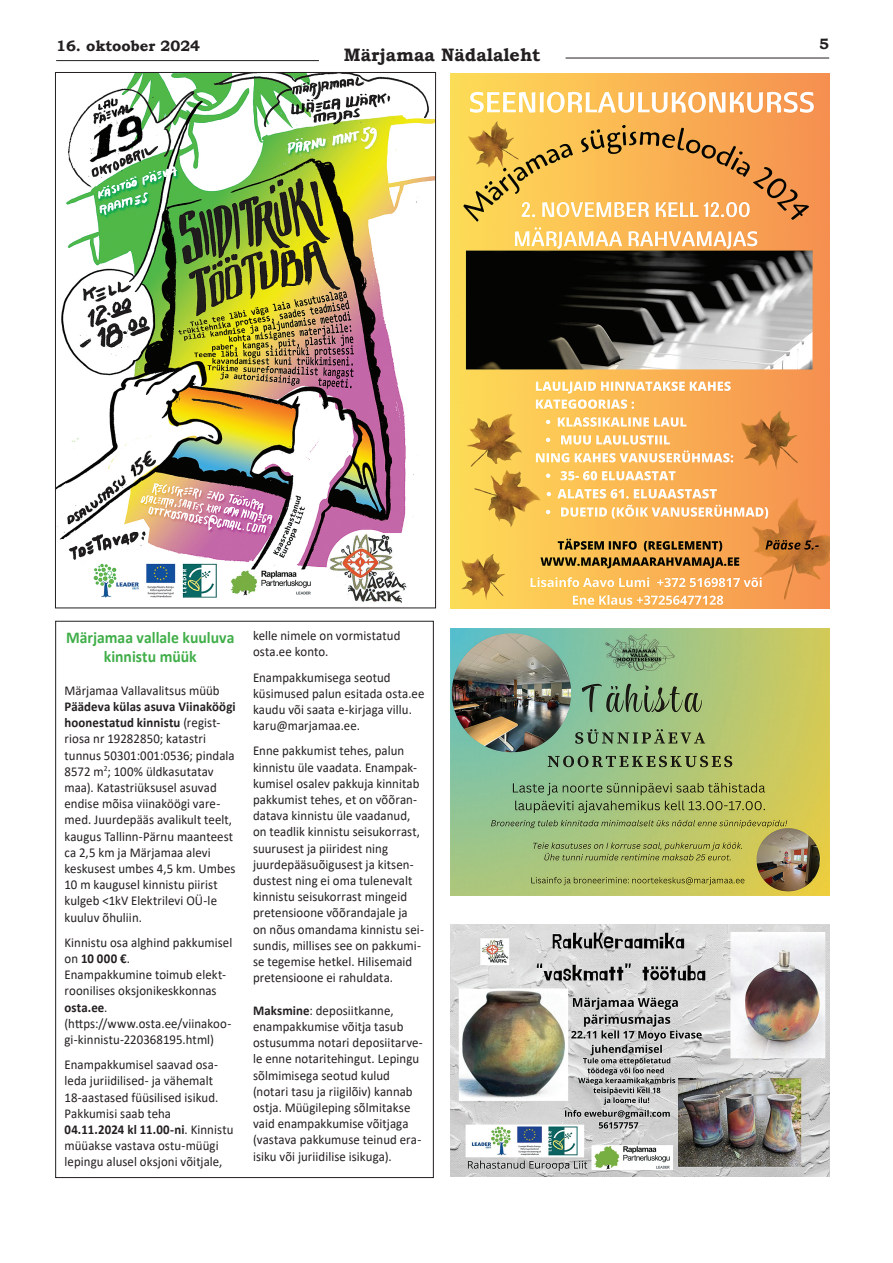
<style>
.page{position:relative;width:893px;height:1263px;background:#fff}
.page>*{position:absolute;margin:0;border:0;box-sizing:border-box;transform-origin:0 0}
.t1{font:700 18px "Bookman Old Style";color:#231f20}
.põhitekst{font:700 16.5px "Calibri";color:#40ae49;scale:.95 1}
.t2{font:700 15px "Bookman Old Style";color:#231f20}
.põhitekst-2{font:13.5px/16.2px "Calibri";letter-spacing:.005em;color:#231f20;scale:.95 1}
.s1{font-weight:700}
</style>
<div class="page">
<hr style="left:56px;top:60px;width:263px;height:1px;background:#231f20">
<hr style="left:566px;top:58px;width:263px;height:1px;background:#231f20">
<img style="left:57px;top:74px;width:377px;height:529px">
<img style="left:451px;top:73px;width:378px;height:536px">
<img style="left:451px;top:628px;width:378px;height:268px">
<img style="left:451px;top:924px;width:378px;height:253px">
<p class="t2" style="left:56px;top:35px;width:145px">16. oktoober 2024</p>
<p class="t2" style="left:819px;top:33px;width:11px">5</p>
<h1 class="t1" style="left:344px;top:41px;width:198px">Märjamaa Nädalaleht</h1>
<p class="põhitekst" style="left:66px;top:625px;width:179px">Märjamaa vallale kuuluva</p>
<p class="põhitekst" style="left:104px;top:645px;width:99px">kinnistu müük</p>
<p class="põhitekst-2" style="left:65px;top:682px;width:182px">Märjamaa Vallavalitsus müüb<br><span class="s1">Päädeva külas asuva Viinaköögi hoonestatud kinnistu</span> (regist&shy;riosa nr 19282850; katastri tunnus 50301:001:0536; pindala<br>8572 m<sup>2</sup>; 100% üldkasutatav maa). Katastriüksusel asuvad endise mõisa viinaköögi vare&shy;med. Juurdepääs avalikult teelt, kaugus Tallinn-Pärnu maanteest ca 2,5 km ja Märjamaa alevi keskusest umbes 4,5 km. Umbes<br>10 m kaugusel kinnistu piirist kulgeb &lt;1kV Elektrilevi OÜ-le kuuluv õhuliin.</p>
<p class="põhitekst-2" style="left:65px;top:934px;width:178px">Kinnistu osa alghind pakkumisel on <span class="s1">10 000 €</span>.</p>
<p class="põhitekst-2" style="left:65px;top:966px;width:171px">Enampakkumine toimub elekt&shy;roonilises oksjonikeskkonnas <span class="s1">osta.ee</span>.</p>
<p class="põhitekst-2" style="left:65px;top:1015px;width:177px">(https://www.osta.ee/viinakoo&shy;gi-kinnistu-220368195.html)</p>
<p class="põhitekst-2" style="left:65px;top:1056px;width:163px">Enampakkumisel saavad osa&shy;leda juriidilised- ja vähemalt<br>18-aastased füüsilised isikud.<br>Pakkumisi saab teha</p>
<p class="põhitekst-2" style="left:65px;top:1121px;width:179px"><span class="s1">04.11.2024 kl 11.00-ni</span>. Kinnistu müüakse vastava ostu-müügi lepingu alusel oksjoni võitjale,</p>
<p class="põhitekst-2" style="left:253px;top:627px;width:157px">kelle nimele on vormistatud osta.ee konto.</p>
<p class="põhitekst-2" style="left:253px;top:669px;width:182px">Enampakkumisega seotud küsimused palun esitada osta.ee kaudu või saata e-kirjaga villu. karu@marjamaa.ee.</p>
<p class="põhitekst-2" style="left:253px;top:742px;width:181px">Enne pakkumist tehes, palun kinnistu üle vaadata. Enampak&shy;kumisel osalev pakkuja kinnitab pakkumist tehes, et on võõran&shy;datava kinnistu üle vaadanud, on teadlik kinnistu seisukorrast, suurusest ja piiridest ning juurdepääsuõigusest ja kitsen&shy;dustest ning ei oma tulenevalt kinnistu seisukorrast mingeid pretensioone võõrandajale ja on nõus omandama kinnistu sei&shy;sundis, millises see on pakkumi&shy;se tegemise hetkel. Hilisemaid pretensioone ei rahuldata.</p>
<p class="põhitekst-2" style="left:253px;top:1002px;width:180px"><span class="s1">Maksmine</span>: deposiitkanne, enampakkumise võitja tasub ostusumma notari deposiitarve&shy;le enne notaritehingut. Lepingu sõlmimisega seotud kulud (notari tasu ja riigilõiv) kannab ostja. Müügileping sõlmitakse vaid enampakkumise võitjaga (vastava pakkumuse teinud era&shy;isiku või juriidilise isikuga).</p>
</div>
